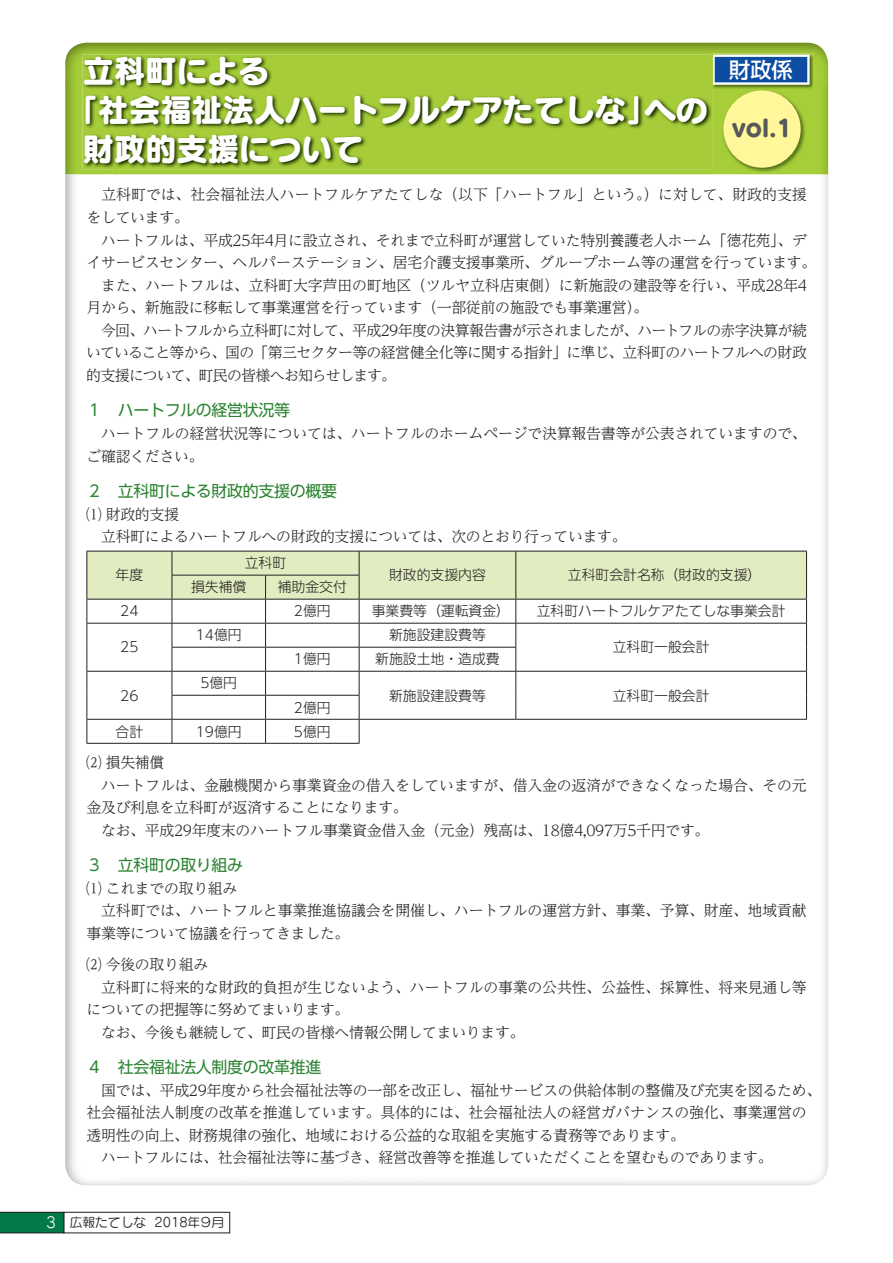
<style>
.page{position:relative;width:893px;height:1263px;background:#fff}
.page>*{position:absolute;margin:0;border:0;box-sizing:border-box;transform-origin:0 0}
.t1{font:31.95px/39.3px "Seurat Pro EB 90 pv RKSJ H";letter-spacing:-.02em;color:#fff}
.t2{font:23.4px "Seurat Pro EB 90 pv RKSJ H";color:#57585a}
.t3{font:21.3px "UD Shin Go Pro Medium 90 pv RKSJ H";color:#fff}
.t4{font:15.9px "UD Shin Go Pro Regular 90 pv RKSJ H";letter-spacing:-.02em;color:#2b8331}
.t5{font:14.85px/22.6px "UD Reimin Pro Light 90 pv RKSJ H";letter-spacing:-.02em;color:#231f20}
.t6{font:13.8px "UD Shin Go Pr 6 Light 90 pv RKSJ H";color:#231f20}
.t7{font:12.75px "Seurat Pro M 90 pv RKSJ H";color:#231f20}
.s1{font-size:14.85px;color:#fff}
</style>
<div class="page">
<img style="left:65px;top:174px;width:51px;height:1011px">
<img style="left:65px;top:86px;width:51px;height:88px">
<img style="left:676px;top:86px;width:152px;height:88px">
<img style="left:116px;top:169px;width:560px;height:5px">
<img style="left:712px;top:85px;width:101px;height:4px">
<svg style="left:65px;top:43px;width:763px;height:42px;background:#7aa150"></svg>
<img style="left:82px;top:54px;width:630px;height:115px">
<img style="left:722px;top:89px;width:83px;height:84px">
<div style="left:723px;top:90px;width:77px;height:78px;background:#fff79a;border-radius:50%"></div>
<svg style="left:87px;top:551px;width:720px;height:192px"></svg>
<hr style="left:516px;top:719px;width:290px;height:1px;background:#231f20">
<hr style="left:87px;top:743px;width:272px;height:1px;background:#231f20">
<div style="left:63px;top:1212px;width:167px;height:21px;border:1px solid #231f20"></div>
<svg style="left:0;top:1212px;width:64px;height:21px"></svg>
<h1 class="t1" style="left:83px;top:55px;width:189px">立科町による</h1>
<h3 class="t3" style="left:729px;top:62px;width:65px">財政係</h3>
<h1 class="t1" style="left:83px;top:95px;width:626px;text-indent:-16px">「社会福祉法人ハートフルケアたてしな」への財政的支援について</h1>
<h2 class="t2" style="left:732px;top:120px;width:61px">vol.1</h2>
<p class="t5" style="left:86px;top:185px;width:731px">　立科町では、社会福祉法人ハートフルケアたてしな（以下「ハートフル」という。）に対して、財政的支援をしています。<br>　ハートフルは、平成25年4月に設立され、それまで立科町が運営していた特別養護老人ホーム「徳花苑」、デイサービスセンター、ヘルパーステーション、居宅介護支援事業所、グループホーム等の運営を行っています。　また、ハートフルは、立科町大字芦田の町地区（ツルヤ立科店東側）に新施設の建設等を行い、平成28年4月から、新施設に移転して事業運営を行っています（一部従前の施設でも事業運営）。<br>　今回、ハートフルから立科町に対して、平成29年度の決算報告書が示されましたが、ハートフルの赤字決算が続いていること等から、国の「第三セクター等の経営健全化等に関する指針」に準じ、立科町のハートフルへの財政的支援について、町民の皆様へお知らせします。</p>
<p class="t4" style="left:87px;top:404px;width:205px">１　ハートフルの経営状況等</p>
<p class="t5" style="left:87px;top:424px;width:721px">　ハートフルの経営状況等については、ハートフルのホームページで決算報告書等が公表されていますので、ご確認ください。</p>
<p class="t4" style="left:87px;top:485px;width:252px">２　立科町による財政的支援の概要</p>
<p class="t5" style="left:87px;top:505px;width:541px">⑴ 財政的支援<br>　立科町によるハートフルへの財政的支援については、次のとおり行っています。</p>
<p class="t6" style="left:116px;top:570px;width:29px">年度</p>
<p class="t6" style="left:245px;top:558px;width:43px">立科町</p>
<p class="t6" style="left:191px;top:582px;width:57px">損失補償</p>
<p class="t6" style="left:278px;top:582px;width:71px">補助金交付</p>
<p class="t6" style="left:389px;top:570px;width:98px">財政的支援内容</p>
<p class="t6" style="left:568px;top:570px;width:195px">立科町会計名称（財政的支援）</p>
<p class="t6" style="left:120px;top:606px;width:20px">24</p>
<p class="t6" style="left:294px;top:606px;width:38px">2億円</p>
<p class="t6" style="left:372px;top:606px;width:140px">事業費等（運転資金）</p>
<p class="t6" style="left:536px;top:606px;width:250px">立科町ハートフルケアたてしな事業会計</p>
<p class="t6" style="left:120px;top:642px;width:20px">25</p>
<p class="t6" style="left:196px;top:630px;width:47px">14億円</p>
<p class="t6" style="left:389px;top:630px;width:98px">新施設建設費等</p>
<p class="t6" style="left:612px;top:642px;width:98px">立科町一般会計</p>
<p class="t6" style="left:294px;top:654px;width:38px">1億円</p>
<p class="t6" style="left:375px;top:654px;width:126px">新施設土地・造成費</p>
<p class="t6" style="left:120px;top:690px;width:20px">26</p>
<p class="t6" style="left:200px;top:678px;width:38px">5億円</p>
<p class="t6" style="left:294px;top:702px;width:38px">2億円</p>
<p class="t6" style="left:116px;top:726px;width:29px">合計</p>
<p class="t6" style="left:196px;top:726px;width:47px">19億円</p>
<p class="t6" style="left:294px;top:726px;width:38px">5億円</p>
<p class="t6" style="left:389px;top:690px;width:98px">新施設建設費等</p>
<p class="t6" style="left:612px;top:690px;width:98px">立科町一般会計</p>
<p class="t5" style="left:87px;top:753px;width:721px">⑵ 損失補償<br>　ハートフルは、金融機関から事業資金の借入をしていますが、借入金の返済ができなくなった場合、その元金及び利息を立科町が返済することになります。<br>　なお、平成29年度末のハートフル事業資金借入金（元金）残高は、18億4,097万5千円です。</p>
<p class="t4" style="left:87px;top:859px;width:158px">３　立科町の取り組み</p>
<p class="t5" style="left:87px;top:879px;width:721px">⑴ これまでの取り組み<br>　立科町では、ハートフルと事業推進協議会を開催し、ハートフルの運営方針、事業、予算、財産、地域貢献事業等について協議を行ってきました。</p>
<p class="t5" style="left:87px;top:955px;width:721px">⑵ 今後の取り組み<br>　立科町に将来的な財政的負担が生じないよう、ハートフルの事業の公共性、公益性、採算性、将来見通し等についての把握等に努めてまいります。<br>　なお、今後も継続して、町民の皆様へ情報公開してまいります。</p>
<p class="t4" style="left:87px;top:1061px;width:236px">４　社会福祉法人制度の改革推進</p>
<p class="t5" style="left:87px;top:1081px;width:736px">　国では、平成29年度から社会福祉法等の一部を改正し、福祉サービスの供給体制の整備及び充実を図るため、社会福祉法人制度の改革を推進しています。具体的には、社会福祉法人の経営ガバナンスの強化、事業運営の透明性の向上、財務規律の強化、地域における公益的な取組を実施する責務等であります。<br>　ハートフルには、社会福祉法等に基づき、経営改善等を推進していただくことを望むものであります。</p>
<p class="t7" style="left:46px;top:1218px;width:179px"><span class="s1">3</span> 広報たてしな 2018年９月</p>
</div>
